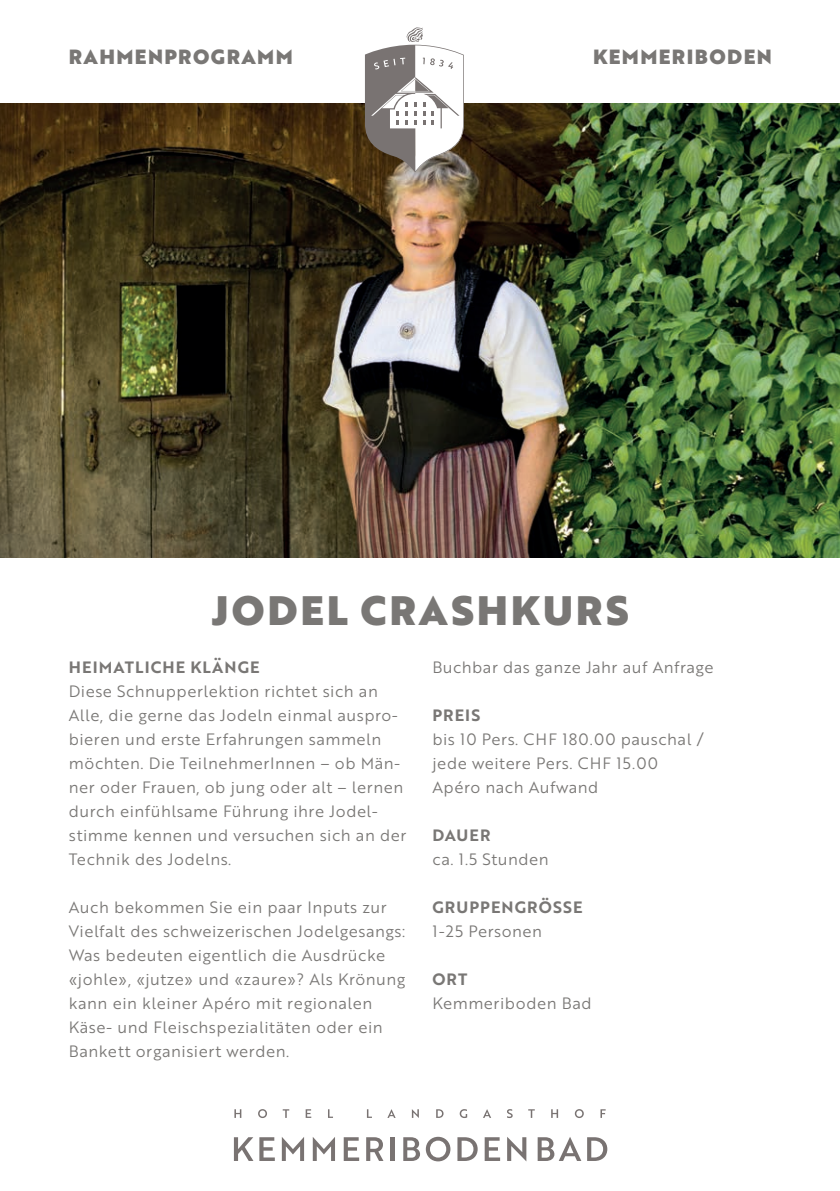
<style>
.page{position:relative;width:840px;height:1191px;background:#fff}
.page>*{position:absolute;margin:0;border:0;box-sizing:border-box;transform-origin:0 0}
.t1{font:40px "Brother 1816 Black";letter-spacing:.07em;color:#797775}
.t2{font:20px "Brother 1816 Black";letter-spacing:.07em;color:#797775}
.t3{font:16px/24px "Brother 1816 Book";letter-spacing:.03em;color:#797775}
.t4{font:16px "Brother 1816 Bold";letter-spacing:.07em;color:#797775}
</style>
<div class="page">
<img style="left:0;top:103px;width:839px;height:454px">
<svg style="left:365px;top:27px;width:98px;height:145px"></svg>
<svg style="left:234px;top:1137px;width:19px;height:24px"></svg>
<svg style="left:259px;top:1137px;width:16px;height:24px"></svg>
<svg style="left:282px;top:1137px;width:22px;height:24px"></svg>
<svg style="left:312px;top:1137px;width:23px;height:24px"></svg>
<svg style="left:343px;top:1137px;width:16px;height:24px"></svg>
<svg style="left:366px;top:1137px;width:17px;height:24px"></svg>
<hr style="left:390px;top:1137px;width:4px;height:24px;background:#797372">
<svg style="left:403px;top:1136px;width:47px;height:25px"></svg>
<svg style="left:457px;top:1137px;width:20px;height:24px"></svg>
<svg style="left:484px;top:1137px;width:16px;height:24px"></svg>
<svg style="left:507px;top:1137px;width:19px;height:24px"></svg>
<svg style="left:537px;top:1137px;width:70px;height:24px"></svg>
<svg style="left:234px;top:1109px;width:7px;height:8px"></svg>
<svg style="left:258px;top:1109px;width:9px;height:9px"></svg>
<svg style="left:282px;top:1109px;width:7px;height:8px"></svg>
<svg style="left:305px;top:1109px;width:6px;height:8px"></svg>
<svg style="left:328px;top:1109px;width:5px;height:8px"></svg>
<svg style="left:367px;top:1109px;width:5px;height:8px"></svg>
<svg style="left:388px;top:1109px;width:7px;height:8px"></svg>
<svg style="left:411px;top:1109px;width:7px;height:9px"></svg>
<svg style="left:436px;top:1109px;width:7px;height:8px"></svg>
<svg style="left:459px;top:1109px;width:8px;height:9px"></svg>
<svg style="left:483px;top:1109px;width:8px;height:8px"></svg>
<svg style="left:507px;top:1109px;width:5px;height:9px"></svg>
<svg style="left:528px;top:1109px;width:6px;height:8px"></svg>
<svg style="left:551px;top:1109px;width:7px;height:8px"></svg>
<svg style="left:574px;top:1109px;width:9px;height:9px"></svg>
<svg style="left:600px;top:1109px;width:5px;height:8px"></svg>
<p class="t2" style="left:69px;top:41px;width:225px">RAHMENPROGRAMM</p>
<p class="t2" style="left:592px;top:41px;width:180px">KEMMERIBODEN</p>
<h1 class="t1" style="left:211px;top:579px;width:418px">JODEL CRASHKURS</h1>
<p class="t4" style="left:69px;top:654px;width:192px">HEIMATLICHE KLÄNGE</p>
<p class="t3" style="left:69px;top:678px;width:339px">Diese Schnupperlektion richtet sich an Alle, die gerne das Jodeln einmal auspro&shy;bieren und erste Erfahrungen sammeln möchten. Die TeilnehmerInnen – ob Män&shy;ner oder Frauen, ob jung oder alt – lernen durch einfühlsame Führung ihre Jodel&shy;stimme kennen und versuchen sich an der Technik des Jodelns.</p>
<p class="t3" style="left:69px;top:894px;width:338px">Auch bekommen Sie ein paar Inputs zur Vielfalt des schweizerischen Jodelgesangs:<br>Was bedeuten eigentlich die Ausdrücke «johle», «jutze» und «zaure»? Als Krö nung kann ein kleiner Apéro mit regionalen Käse- und Fleischspezialitäten oder ein Bankett organisiert werden.</p>
<p class="t3" style="left:432px;top:654px;width:283px">Buchbar das ganze Jahr auf Anfrage</p>
<p class="t4" style="left:432px;top:702px;width:49px">PREIS</p>
<p class="t3" style="left:432px;top:726px;width:273px">bis 10 Pers. CHF 180.00 pauschal / jede weitere Pers. CHF 15.00<br>Apéro nach Aufwand</p>
<p class="t4" style="left:432px;top:822px;width:60px">DAUER</p>
<p class="t3" style="left:432px;top:846px;width:118px">ca. 1.5 Stunden</p>
<p class="t4" style="left:432px;top:894px;width:152px">GRUPPENGRÖSSE</p>
<p class="t3" style="left:432px;top:918px;width:111px">1-25 Personen</p>
<p class="t4" style="left:432px;top:966px;width:37px">ORT</p>
<p class="t3" style="left:432px;top:990px;width:161px">Kemmeriboden Bad</p>
</div>
